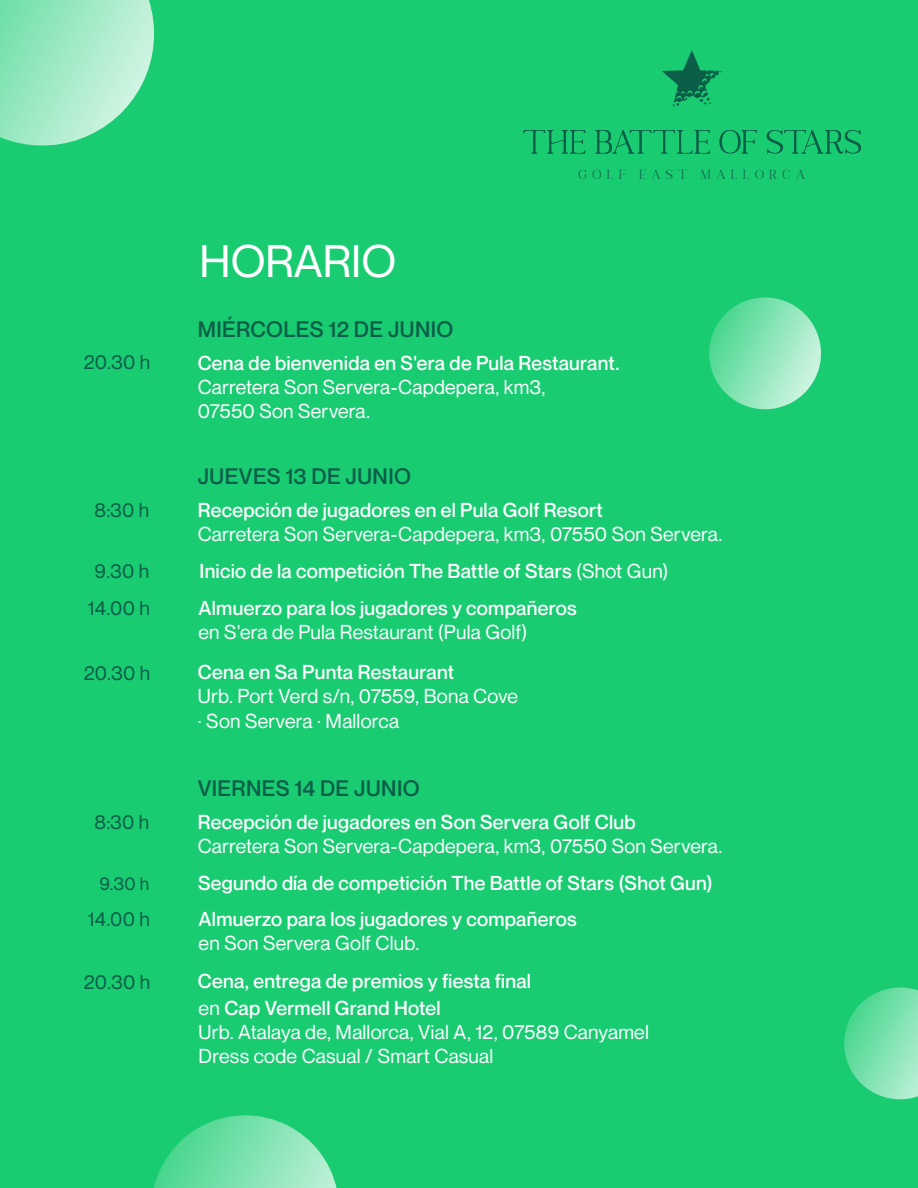
<style>
.page{position:relative;width:918px;height:1188px;background:#19cc72}
.page>*{position:absolute;margin:0;border:0;box-sizing:border-box;transform-origin:0 0}
.t1{font:44.7px "Neue Montreal";color:#fff}
.t2{font:500 21.9px "Neue Montreal";letter-spacing:.02em;color:#0b5e48}
.t3{font:19.8px/24.3px "Neue Montreal";letter-spacing:.015em;color:#fff}
.t4{font:500 19.8px/37px "Neue Montreal";letter-spacing:.015em;color:#fff}
.t5{font:19.8px/37px "Neue Montreal";letter-spacing:.02em;color:#0b5e48;text-align:center}
.t6{font:18px "Neue Montreal";color:#0b5e48}
.t7{font:10.35px "Next Southerland Serif DEMO";letter-spacing:.5em;color:#0b5e48}
.s1{font-weight:400}
.s2{font-weight:500}
</style>
<div class="page">
<svg style="left:662px;top:50px;width:61px;height:60px"></svg>
<svg style="left:524px;top:130px;width:61px;height:23px"></svg>
<svg style="left:595px;top:130px;width:115px;height:23px"></svg>
<svg style="left:720px;top:130px;width:37px;height:23px"></svg>
<svg style="left:767px;top:130px;width:94px;height:24px"></svg>
<svg style="left:0;top:0;width:155px;height:146px;background:#92e6bc"></svg>
<svg style="left:709px;top:297px;width:112px;height:113px"></svg>
<svg style="left:844px;top:987px;width:74px;height:113px"></svg>
<svg style="left:154px;top:1115px;width:183px;height:73px"></svg>
<p class="t5" style="left:84px;top:344px;width:68px">20.30 h</p>
<p class="t5" style="left:95px;top:491px;width:56px">8:30 h</p>
<p class="t7" style="left:579px;top:167px;width:49px">GOLF</p>
<p class="t7" style="left:639px;top:167px;width:50px">EAST</p>
<p class="t7" style="left:701px;top:167px;width:106px">MALLORCA</p>
<h1 class="t1" style="left:200px;top:234px;width:198px">HORARIO</h1>
<p class="t2" style="left:198px;top:316px;width:257px">MIÉRCOLES 12 DE JUNIO</p>
<p class="t4" style="left:198px;top:344px;width:423px">Cena de bienvenida en S'era de Pula Restaurant.</p>
<p class="t3" style="left:198px;top:375px;width:349px">Carretera Son Servera-Capdepera, km3,<br>07550 Son Servera.</p>
<p class="t2" style="left:198px;top:463px;width:215px">JUEVES 13 DE JUNIO</p>
<p class="t4" style="left:198px;top:491px;width:407px">Recepción de jugadores en el Pula Golf Resort</p>
<p class="t3" style="left:198px;top:522px;width:526px">Carretera Son Servera-Capdepera, km3, 07550 Son Servera.</p>
<p class="t5" style="left:88px;top:553px;width:64px">9.30 h<br>14.00 h</p>
<p class="t4" style="left:199px;top:552px;width:471px">Inicio de la competición The Battle of Stars <span class="s1">(Shot Gun)<br></span>Almuerzo para los jugadores y compañeros</p>
<p class="t3" style="left:199px;top:620px;width:330px">en S'era de Pula Restaurant (Pula Golf)</p>
<p class="t4" style="left:198px;top:653px;width:258px">Cena en Sa Punta Restaurant</p>
<p class="t3" style="left:198px;top:684px;width:322px">Urb. Port Verd s/n, 07559, Bona Cove · Son Servera · Mallorca</p>
<p class="t5" style="left:84px;top:654px;width:68px">20.30 h</p>
<p class="t5" style="left:95px;top:803px;width:56px">8:30 h</p>
<p class="t6" style="left:99px;top:873px;width:51px">9.30 h</p>
<p class="t5" style="left:88px;top:900px;width:64px">14.00 h</p>
<p class="t5" style="left:84px;top:963px;width:68px">20.30 h</p>
<p class="t2" style="left:198px;top:775px;width:223px">VIERNES 14 DE JUNIO</p>
<p class="t4" style="left:198px;top:803px;width:439px">Recepción de jugadores en Son Servera Golf Club</p>
<p class="t3" style="left:198px;top:834px;width:526px">Carretera Son Servera-Capdepera, km3, 07550 Son Servera.</p>
<p class="t4" style="left:198px;top:864px;width:516px">Segundo día de competición The Battle of Stars (Shot Gun)</p>
<p class="t4" style="left:199px;top:900px;width:380px">Almuerzo para los jugadores y compañeros</p>
<p class="t3" style="left:199px;top:931px;width:222px">en Son Servera Golf Club.</p>
<p class="t4" style="left:198px;top:962px;width:335px">Cena, entrega de premios y fiesta final</p>
<p class="t3" style="left:199px;top:996px;width:452px">en <span class="s2">Cap Vermell Grand Hotel<br></span>Urb. Atalaya de, Mallorca, Vial A, 12, 07589 Canyamel<br>Dress code Casual / Smart Casual</p>
</div>
